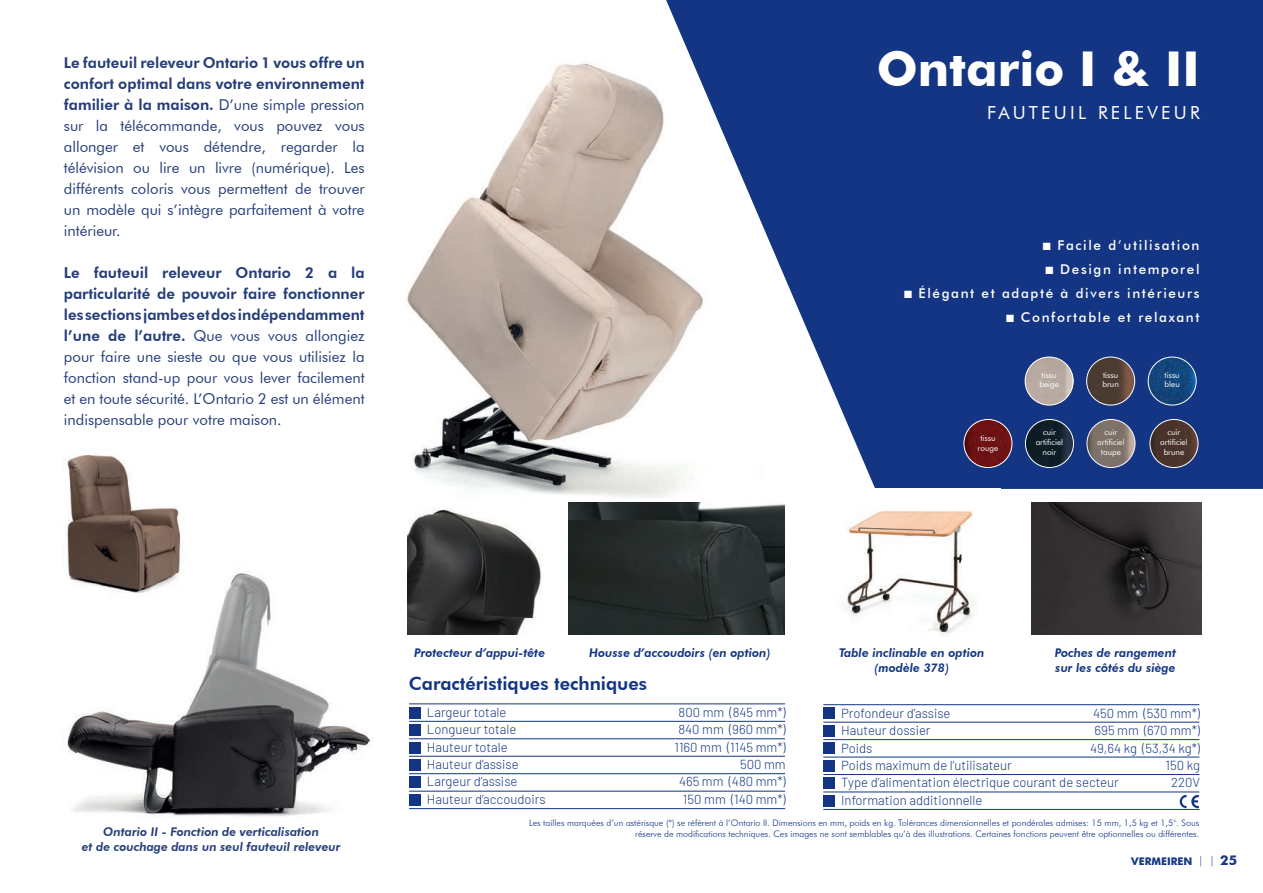
<style>
.page{position:relative;width:1263px;height:893px;background:#fff}
.page>*{position:absolute;margin:0;border:0;box-sizing:border-box;transform-origin:0 0}
.t1{font:700 48px "Futura BT";color:#fff}
.t2{font:800 18.15px "Futura BT";color:#133583}
.t3{font:18px "Futura BT";letter-spacing:.18em;color:#fff}
.t4{font:15px/21px "Futura BT";color:#253d79;text-align:justify}
.t5{font:500 13.5px "Futura BT";letter-spacing:.12em;color:#fff}
.t6{font:300 13.05px "Barlow";color:#133583}
.t7{font:italic 800 12px "Futura BT";color:#133583}
.t8{font:italic 800 12px "Futura BT";color:#253d79}
.t9{font:700 10.5px "Futura BT";color:#133583}
.t10{font:300 9px/10.8px "Futura BT";color:#133583;text-align:right}
.t11{font:8.1px "Futura BT";color:#fff}
.s1{font-weight:800}
.s2{font-weight:300}
.s3{font-size:13.5px}
</style>
<div class="page">
<img style="left:67px;top:573px;width:305px;height:244px">
<img style="left:407px;top:62px;width:270px;height:463px">
<svg style="left:660px;top:0;width:603px;height:489px;fill:#133583"></svg>
<div style="left:409px;top:707px;width:11px;height:11px;background:#133583"></div>
<div style="left:409px;top:724px;width:11px;height:12px;background:#133583"></div>
<div style="left:409px;top:742px;width:11px;height:11px;background:#133583"></div>
<div style="left:409px;top:759px;width:11px;height:12px;background:#133583"></div>
<div style="left:409px;top:777px;width:11px;height:11px;background:#133583"></div>
<div style="left:409px;top:794px;width:11px;height:11px;background:#133583"></div>
<hr style="left:409px;top:808px;width:376px;height:1px;background:#133583">
<hr style="left:409px;top:791px;width:376px;height:1px;background:#133583">
<hr style="left:409px;top:773px;width:376px;height:1px;background:#133583">
<hr style="left:409px;top:756px;width:376px;height:1px;background:#133583">
<hr style="left:409px;top:738px;width:376px;height:1px;background:#133583">
<hr style="left:409px;top:721px;width:376px;height:1px;background:#133583">
<hr style="left:409px;top:704px;width:376px;height:1px;background:#133583">
<div style="left:823px;top:708px;width:12px;height:11px;background:#133583"></div>
<div style="left:823px;top:725px;width:12px;height:12px;background:#133583"></div>
<div style="left:823px;top:743px;width:12px;height:11px;background:#133583"></div>
<div style="left:823px;top:760px;width:12px;height:11px;background:#133583"></div>
<div style="left:823px;top:778px;width:12px;height:11px;background:#133583"></div>
<div style="left:823px;top:795px;width:12px;height:11px;background:#133583"></div>
<hr style="left:823px;top:809px;width:376px;height:1px;background:#133583">
<hr style="left:823px;top:792px;width:376px;height:1px;background:#133583">
<hr style="left:823px;top:774px;width:376px;height:1px;background:#133583">
<hr style="left:823px;top:757px;width:376px;height:1px;background:#133583">
<hr style="left:823px;top:739px;width:376px;height:1px;background:#133583">
<hr style="left:823px;top:722px;width:376px;height:1px;background:#133583">
<hr style="left:823px;top:704px;width:376px;height:1px;background:#133583">
<svg style="left:1180px;top:795px;width:19px;height:13px"></svg>
<img style="left:1032px;top:502px;width:169px;height:132px">
<img style="left:845px;top:510px;width:129px;height:125px">
<img style="left:569px;top:502px;width:215px;height:132px">
<img style="left:408px;top:502px;width:143px;height:132px">
<img style="left:1025px;top:357px;width:48px;height:48px;border-radius:24px">
<div style="left:1025px;top:357px;width:48px;height:48px;border:1px solid #fff;border-radius:50%"></div>
<img style="left:1087px;top:357px;width:48px;height:48px;border-radius:24px">
<div style="left:1086px;top:357px;width:49px;height:48px;border:1px solid #fff;border-radius:50%"></div>
<img style="left:1148px;top:357px;width:48px;height:48px;border-radius:24px">
<div style="left:1148px;top:357px;width:48px;height:48px;border:1px solid #fff;border-radius:50%"></div>
<img style="left:964px;top:419px;width:48px;height:48px;border-radius:24px">
<div style="left:963px;top:419px;width:49px;height:49px;border:1px solid #fff;border-radius:50%"></div>
<img style="left:1025px;top:419px;width:48px;height:48px;border-radius:24px">
<div style="left:1025px;top:419px;width:49px;height:49px;border:1px solid #fff;border-radius:50%"></div>
<img style="left:1087px;top:419px;width:48px;height:48px;border-radius:24px">
<div style="left:1086px;top:419px;width:49px;height:49px;border:1px solid #fff;border-radius:50%"></div>
<img style="left:1150px;top:419px;width:48px;height:48px;border-radius:24px">
<div style="left:1149px;top:419px;width:49px;height:49px;border:1px solid #fff;border-radius:50%"></div>
<img style="left:67px;top:455px;width:141px;height:160px">
<p class="t4" style="left:64px;top:52px;width:302px"><span class="s1">Le fauteuil releveur Ontario 1 vous offre un confort optimal dans votre environnement familier à la maison.</span> D’une simple pression sur la télécommande, vous pouvez vous allonger et vous détendre, regarder la télévision ou lire un livre (numérique). Les différents coloris vous permettent de trouver un modèle qui s’intègre parfaitement à votre intérieur.</p>
<p class="t4" style="left:64px;top:262px;width:302px"><span class="s1">Le fauteuil releveur Ontario 2 a la particularité de pouvoir faire fonctionner les sections jambes et dos indépendamment l’une de l’autre.</span> Que vous vous allongiez pour faire une sieste ou que vous utilisiez la fonction stand-up pour vous lever facilement et en toute sécurité. L’Ontario 2 est un élément indispensable pour votre maison.</p>
<p class="t1" style="left:877px;top:40px;width:324px">Ontario I &amp; II</p>
<p class="t3" style="left:987px;top:102px;width:214px">FAUTEUIL RELEVEUR</p>
<p class="t5" style="left:1043px;top:237px;width:158px">■ Facile d’utilisation</p>
<p class="t5" style="left:1046px;top:261px;width:155px">■ Design intemporel</p>
<p class="t5" style="left:904px;top:285px;width:297px">■ Élégant et adapté à divers intérieurs</p>
<p class="t5" style="left:1006px;top:309px;width:195px">■ Confortable et relaxant</p>
<p class="t11" style="left:980px;top:434px;width:17px">tissu</p>
<p class="t11" style="left:977px;top:443px;width:22px">rouge</p>
<p class="t11" style="left:1041px;top:370px;width:17px">tissu</p>
<p class="t11" style="left:1039px;top:379px;width:21px">beige</p>
<p class="t11" style="left:1043px;top:428px;width:14px">cuir</p>
<p class="t11" style="left:1036px;top:437px;width:29px">artificiel</p>
<p class="t11" style="left:1042px;top:447px;width:15px">noir</p>
<p class="t11" style="left:1103px;top:370px;width:17px">tissu</p>
<p class="t11" style="left:1102px;top:379px;width:18px">brun</p>
<p class="t11" style="left:1104px;top:428px;width:14px">cuir</p>
<p class="t11" style="left:1097px;top:437px;width:29px">artificiel</p>
<p class="t11" style="left:1101px;top:447px;width:22px">taupe</p>
<p class="t11" style="left:1164px;top:370px;width:17px">tissu</p>
<p class="t11" style="left:1164px;top:379px;width:17px">bleu</p>
<p class="t11" style="left:1167px;top:428px;width:14px">cuir</p>
<p class="t11" style="left:1160px;top:437px;width:29px">artificiel</p>
<p class="t11" style="left:1164px;top:447px;width:22px">brune</p>
<p class="t8" style="left:103px;top:825px;width:217px">Ontario II - Fonction de verticalisation</p>
<p class="t8" style="left:82px;top:839px;width:260px">et de couchage dans un seul fauteuil releveur</p>
<p class="t7" style="left:414px;top:646px;width:133px">Protecteur d’appui-tête</p>
<p class="t7" style="left:589px;top:646px;width:183px">Housse d’accoudoirs (en option)</p>
<p class="t2" style="left:409px;top:673px;width:240px">Caractéristiques techniques</p>
<p class="t6" style="left:427px;top:703px;width:81px">Largeur totale</p>
<p class="t6" style="left:678px;top:703px;width:109px">800 mm (845 mm*)</p>
<p class="t6" style="left:427px;top:720px;width:91px">Longueur totale</p>
<p class="t6" style="left:678px;top:720px;width:109px">840 mm (960 mm*)</p>
<p class="t6" style="left:427px;top:738px;width:82px">Hauteur totale</p>
<p class="t6" style="left:674px;top:738px;width:113px">1160 mm (1145 mm*)</p>
<p class="t6" style="left:427px;top:755px;width:93px">Hauteur d’assise</p>
<p class="t6" style="left:740px;top:755px;width:47px">500 mm</p>
<p class="t6" style="left:427px;top:772px;width:92px">Largeur d’assise</p>
<p class="t6" style="left:679px;top:772px;width:108px">465 mm (480 mm*)</p>
<p class="t6" style="left:427px;top:790px;width:120px">Hauteur d’accoudoirs</p>
<p class="t6" style="left:683px;top:790px;width:104px">150 mm (140 mm*)</p>
<p class="t7" style="left:839px;top:646px;width:147px">Table inclinable en option</p>
<p class="t7" style="left:874px;top:660px;width:76px">(modèle 378)</p>
<p class="t7" style="left:1055px;top:646px;width:123px">Poches de rangement</p>
<p class="t7" style="left:1055px;top:660px;width:122px">sur les côtés du siège</p>
<p class="t6" style="left:841px;top:704px;width:111px">Profondeur d’assise</p>
<p class="t6" style="left:1093px;top:704px;width:108px">450 mm (530 mm*)</p>
<p class="t6" style="left:841px;top:721px;width:91px">Hauteur dossier</p>
<p class="t6" style="left:1094px;top:721px;width:107px">695 mm (670 mm*)</p>
<p class="t6" style="left:841px;top:738px;width:33px">Poids</p>
<p class="t6" style="left:1090px;top:738px;width:111px">49,64 kg (53,34 kg*)</p>
<p class="t6" style="left:841px;top:756px;width:172px">Poids maximum de l’utilisateur</p>
<p class="t6" style="left:1165px;top:756px;width:36px">150 kg</p>
<p class="t6" style="left:841px;top:773px;width:279px">Type d’alimentation électrique courant de secteur</p>
<p class="t6" style="left:1171px;top:773px;width:30px">220V</p>
<p class="t6" style="left:841px;top:791px;width:143px">Information additionnelle</p>
<p class="t10" style="left:529px;top:818px;width:671px">Les tailles marquées d’un astérisque (*) se réfèrent à l’Ontario II. Dimensions en mm, poids en kg. Tolérances dimensionnelles et pondérales admises: 15 mm, 1,5 kg et 1,5°. Sous réserve de modifications techniques. Ces images ne sont semblables qu’à des illustrations. Certaines fonctions peuvent être optionnelles ou différentes.</p>
<p class="t9" style="left:1131px;top:855px;width:107px">VERMEIREN <span class="s2">| |</span> <span class="s3">25</span></p>
</div>
